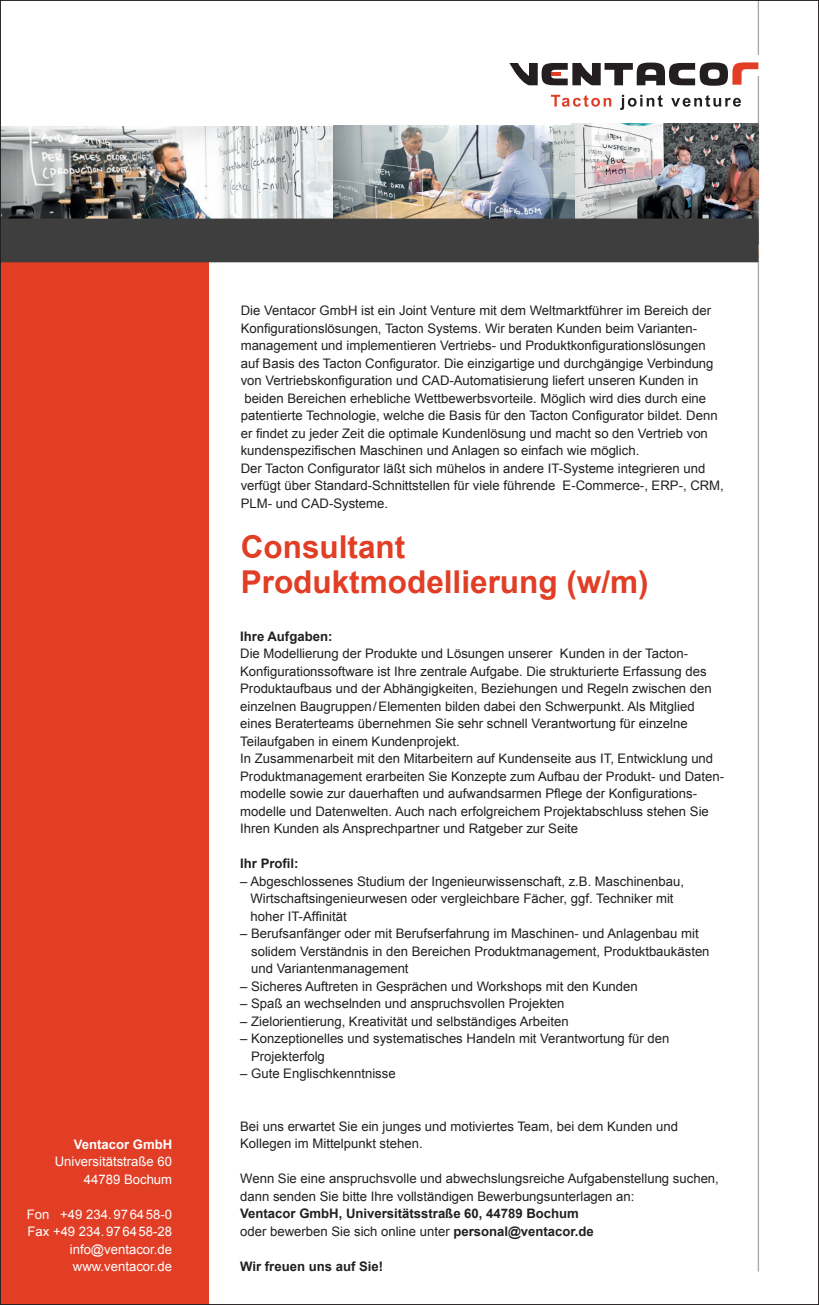
<style>
.page{position:relative;width:819px;height:1305px;background:#fff}
.page>*{position:absolute;margin:0;border:0;box-sizing:border-box;transform-origin:0 0}
.t1{font:700 31.5px/35px "Arial";color:#e13e25}
.t2{font:13.12px/17.5px "Arial";color:#231f20}
.t3{font:700 13.12px/17.5px "Arial";color:#231f20}
.t4{font:13.12px/17.5px "Arial";color:#fff;text-align:right}
.t5{font:700 13.12px "Arial";color:#fff}
.s1{font-weight:400}
</style>
<div class="page">
<hr style="left:757px;top:0;width:2px;height:1271px;background:#a8a9ad">
<div style="left:753px;top:56px;width:10px;height:20px;background:#fff"></div>
<div style="left:0;top:232px;width:209px;height:1073px;background:#e13e25"></div>
<img style="left:2px;top:126px;width:331px;height:93px">
<svg style="left:509px;top:62px;width:249px;height:24px"></svg>
<svg style="left:551px;top:95px;width:60px;height:12px"></svg>
<svg style="left:620px;top:95px;width:42px;height:15px"></svg>
<svg style="left:671px;top:95px;width:70px;height:12px"></svg>
<img style="left:571px;top:124px;width:187px;height:95px">
<img style="left:333px;top:126px;width:241px;height:93px">
<div style="left:0;top:219px;width:758px;height:43px;background:#3e3e3f"></div>
<p class="t5" style="left:74px;top:1135px;width:100px">Ventacor GmbH</p>
<p class="t4" style="left:55px;top:1152px;width:119px">Universitätstraße 60<br>44789 Bochum</p>
<p class="t4" style="left:27px;top:1205px;width:147px">Fon +49 234.976458-0<br>Fax +49 234.976458-28 info@ventacor.de www.ventacor.de</p>
<p class="t2" style="left:241px;top:302px;width:484px">Die Ventacor GmbH ist ein Joint Venture mit dem Weltmarktführer im Bereich der Konfigurationslösungen, Tacton Systems. Wir beraten Kunden beim Varianten&shy;management und implementieren Vertriebs- und Produktkonfigurationslösungen auf Basis des Tacton Configurator. Die einzigartige und durchgängige Verbindung von Vertriebskonfiguration und CAD-Automatisierung liefert unseren Kunden in beiden Bereichen erhebliche Wettbewerbsvorteile. Möglich wird dies durch eine patentierte Technologie, welche die Basis für den Tacton Configurator bildet. Denn er findet zu jeder Zeit die optimale Kundenlösung und macht so den Vertrieb von kundenspezifischen Maschinen und Anlagen so einfach wie möglich.<br>Der Tacton Configurator läßt sich mühelos in andere IT-Systeme integrieren und verfügt über Standard-Schnittstellen für viele führende E-Commerce-, ERP-, CRM, PLM- und CAD-Systeme.</p>
<h1 class="t1" style="left:241px;top:530px;width:409px">Consultant<br>Produktmodellierung (w/m)</h1>
<p class="t3" style="left:240px;top:628px;width:94px">Ihre Aufgaben:</p>
<p class="t2" style="left:240px;top:645px;width:485px">Die Modellierung der Produkte und Lösungen unserer Kunden in der Tacton-Konfigurationssoftware ist Ihre zentrale Aufgabe. Die strukturierte Erfassung des Produktaufbaus und der Abhängigkeiten, Beziehungen und Regeln zwischen den einzelnen Baugruppen/Elementen bilden dabei den Schwerpunkt. Als Mitglied eines Beraterteams übernehmen Sie sehr schnell Verantwortung für einzelne Teilaufgaben in einem Kundenprojekt.<br>In Zusammenarbeit mit den Mitarbeitern auf Kundenseite aus IT, Entwicklung und Produktmanagement erarbeiten Sie Konzepte zum Aufbau der Produkt- und Daten&shy;modelle sowie zur dauerhaften und aufwandsarmen Pflege der Konfigurations&shy;modelle und Datenwelten. Auch nach erfolgreichem Projektabschluss stehen Sie Ihren Kunden als Ansprechpartner und Ratgeber zur Seite</p>
<p class="t3" style="left:240px;top:855px;width:60px">Ihr Profil:</p>
<p class="t2" style="left:250px;top:872px;width:435px;text-indent:-10px">– Abgeschlossenes Studium der Ingenieurwissenschaft, z.B. Maschinenbau,<br>Wirtschaftsingenieurwesen oder vergleichbare Fächer, ggf. Techniker mit hoher IT-Affinität</p>
<p class="t2" style="left:251px;top:925px;width:460px;text-indent:-11px">– Berufsanfänger oder mit Berufserfahrung im Maschinen- und Anlagenbau mit solidem Verständnis in den Bereichen Produktmanagement, Produktbaukästen und Variantenmanagement</p>
<p class="t2" style="left:240px;top:977px;width:399px">– Sicheres Auftreten in Gesprächen und Workshops mit den Kunden</p>
<p class="t2" style="left:240px;top:995px;width:325px">– Spaß an wechselnden und anspruchsvollen Projekten</p>
<p class="t2" style="left:240px;top:1012px;width:330px">– Zielorientierung, Kreativität und selbständiges Arbeiten</p>
<p class="t2" style="left:251px;top:1030px;width:420px;text-indent:-11px">– Konzeptionelles und systematisches Handeln mit Verantwortung für den<br>Projekterfolg</p>
<p class="t2" style="left:240px;top:1065px;width:157px">– Gute Englischkenntnisse</p>
<p class="t2" style="left:240px;top:1117px;width:439px">Bei uns erwartet Sie ein junges und motiviertes Team, bei dem Kunden und<br>Kollegen im Mittelpunkt stehen.</p>
<p class="t2" style="left:240px;top:1170px;width:480px">Wenn Sie eine anspruchsvolle und abwechslungsreiche Aufgabenstellung suchen, dann senden Sie bitte Ihre vollständigen Bewerbungsunterlagen an:</p>
<p class="t3" style="left:240px;top:1205px;width:355px">Ventacor GmbH, Universitätsstraße 60, 44789 Bochum <span class="s1">oder bewerben Sie sich online unter</span> personal@ventacor.de</p>
<p class="t3" style="left:240px;top:1258px;width:144px">Wir freuen uns auf Sie!</p>
</div>
